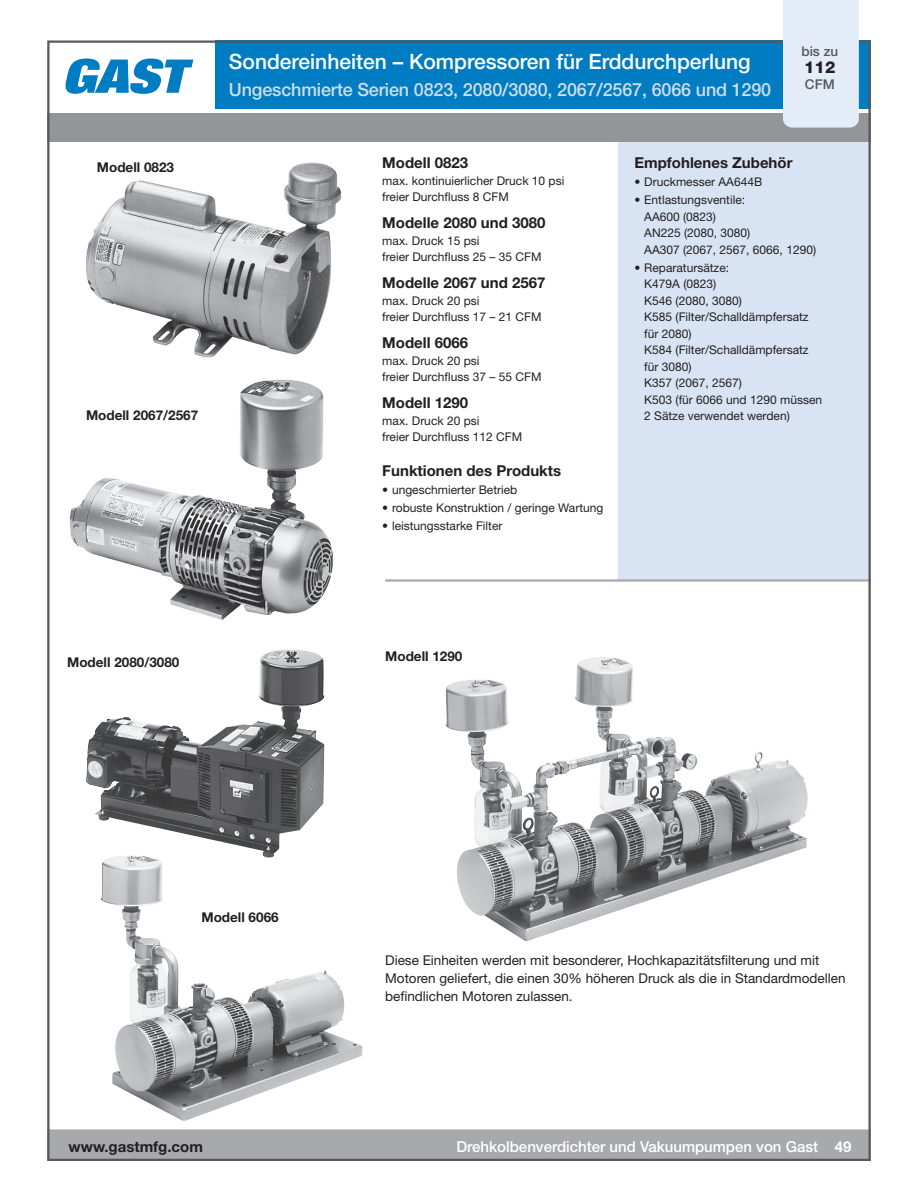
<style>
.page{position:relative;width:918px;height:1188px;background:#fff}
.page>*{position:absolute;margin:0;border:0;box-sizing:border-box;transform-origin:0 0}
.t1{font:500 21.15px "Helvetica Neue";color:#fff}
.t2{font:500 18.15px "Helvetica Neue";letter-spacing:-.01em;color:#cddde6}
.t3{font:800 16.5px "Helvetica Neue";color:#231f20}
.t4{font:500 15.15px "Helvetica Neue";color:#fff}
.t5{font:700 15px "Helvetica Neue";color:#231f20}
.t6{font:13.5px/18px "Helvetica Neue LT Std";color:#231f20}
.t7{font:700 13.5px "Helvetica Neue LT Std";color:#231f20}
.t8{font:500 13.5px "Helvetica Neue";color:#57585a}
.t9{font:12px/16.5px "Helvetica Neue";color:#231f20}
.s1{font-weight:700;font-size:15px}
</style>
<div class="page">
<div style="left:216px;top:40px;width:655px;height:69px;background:#007cc2"></div>
<div style="left:47px;top:113px;width:824px;height:29px;background:#939598"></div>
<svg style="left:66px;top:59px;width:127px;height:35px"></svg>
<div style="left:618px;top:142px;width:253px;height:438px;background:#d8e4f3"></div>
<img style="left:86px;top:163px;width:255px;height:195px">
<img style="left:70px;top:379px;width:263px;height:241px">
<img style="left:445px;top:660px;width:363px;height:281px">
<hr style="left:385px;top:579px;width:486px;height:3px;background:#a8a9ad">
<img style="left:86px;top:650px;width:239px;height:206px">
<img style="left:101px;top:856px;width:261px;height:265px">
<div style="left:47px;top:1129px;width:824px;height:32px;background:#a8a9ad;border:2px solid #a8a9ad"></div>
<div style="left:783px;top:0;width:76px;height:128px;background:#e4ecf7"></div>
<p class="t7" style="left:97px;top:159px;width:79px">Modell 0823</p>
<p class="t7" style="left:86px;top:407px;width:114px">Modell 2067/2567</p>
<h1 class="t1" style="left:229px;top:49px;width:523px">Sondereinheiten – Kompressoren für Erddurchperlung</h1>
<h2 class="t2" style="left:229px;top:79px;width:544px">Ungeschmierte Serien 0823, 2080/3080, 2067/2567, 6066 und 1290</h2>
<p class="t8" style="left:801px;top:43px;width:38px">bis zu</p>
<h3 class="t3" style="left:804px;top:57px;width:33px">112</h3>
<p class="t8" style="left:805px;top:76px;width:31px">CFM</p>
<p class="t5" style="left:382px;top:154px;width:87px">Modell 0823</p>
<p class="t9" style="left:382px;top:172px;width:184px">max. kontinuierlicher Druck 10 psi freier Durchfluss 8 CFM</p>
<p class="t5" style="left:382px;top:214px;width:165px">Modelle 2080 und 3080</p>
<p class="t9" style="left:382px;top:232px;width:161px">max. Druck 15 psi<br>freier Durchfluss 25 – 35 CFM</p>
<p class="t5" style="left:382px;top:274px;width:165px">Modelle 2067 und 2567</p>
<p class="t9" style="left:382px;top:292px;width:161px">max. Druck 20 psi<br>freier Durchfluss 17 – 21 CFM</p>
<p class="t5" style="left:382px;top:334px;width:87px">Modell 6066</p>
<p class="t9" style="left:382px;top:352px;width:161px">max. Druck 20 psi<br>freier Durchfluss 37 – 55 CFM</p>
<p class="t5" style="left:382px;top:394px;width:87px">Modell 1290</p>
<p class="t9" style="left:382px;top:412px;width:141px">max. Druck 20 psi<br>freier Durchfluss 112 CFM</p>
<p class="t5" style="left:382px;top:461px;width:180px">Funktionen des Produkts</p>
<p class="t9" style="left:382px;top:481px;width:137px">• ungeschmierter Betrieb</p>
<p class="t9" style="left:382px;top:499px;width:223px">• robuste Konstruktion / geringe Wartung</p>
<p class="t9" style="left:382px;top:517px;width:122px">• leistungsstarke Filter</p>
<p class="t5" style="left:634px;top:154px;width:160px">Empfohlenes Zubehör</p>
<p class="t9" style="left:634px;top:174px;width:129px">• Druckmesser AA644B</p>
<p class="t9" style="left:644px;top:192px;width:173px;text-indent:-10px">• Entlastungsventile:<br>AA600 (0823)<br>AN225 (2080, 3080)<br>AA307 (2067, 2567, 6066, 1290)</p>
<p class="t9" style="left:644px;top:259px;width:179px;text-indent:-10px">• Reparatursätze:<br>K479A (0823)<br>K546 (2080, 3080)<br>K585 (Filter/Schalldämpfersatz für 2080)<br>K584 (Filter/Schalldämpfersatz für 3080)<br>K357 (2067, 2567)<br>K503 (für 6066 und 1290 müssen<br>2 Sätze verwendet werden)</p>
<p class="t7" style="left:67px;top:654px;width:114px">Modell 2080/3080</p>
<p class="t7" style="left:385px;top:648px;width:79px">Modell 1290</p>
<p class="t7" style="left:201px;top:909px;width:79px">Modell 6066</p>
<p class="t6" style="left:385px;top:951px;width:462px">Diese Einheiten werden mit besonderer, Hochkapazitätsfilterung und mit<br>Motoren geliefert, die einen 30% höheren Druck als die in Standardmodellen befindlichen Motoren zulassen.</p>
<p class="t5" style="left:69px;top:1137px;width:136px">www.gastmfg.com</p>
<p class="t4" style="left:456px;top:1137px;width:397px">Drehkolbenverdichter und Vakuumpumpen von Gast <span class="s1">49</span></p>
</div>
